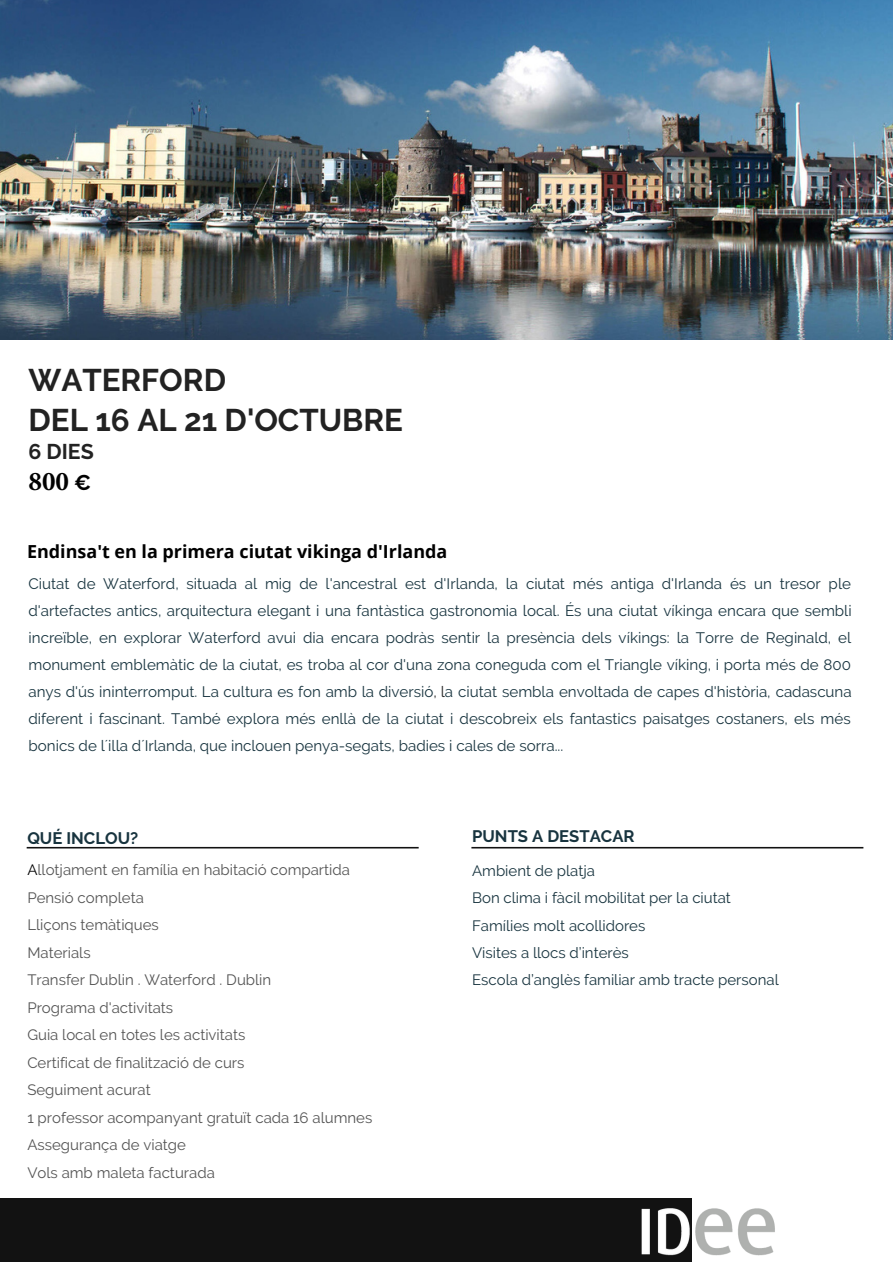
<style>
.page{position:relative;width:893px;height:1264px;background:#fff}
.page>*{position:absolute;margin:0;border:0;box-sizing:border-box;transform-origin:0 0}
.t1{font:700 31.2px/40.5px "Raleway";color:#222}
.t2{font:700 27px "Minion Pro";color:#000}
.t3{font:700 21.3px "Raleway";color:#222}
.t4{font:700 18px "Open Sans";color:#000}
.t5{font:700 16.65px "Raleway";color:#18343f}
.t6{font:15.15px/27px "Raleway";color:#18343f;text-align:justify}
.t7{font:15px/27.5px "Raleway";color:#545454}
.t8{font:15px/27.5px "Raleway";color:#18343f}
.s1{font-family:"Raleway";font-size:21.3px}
.s2{color:#222}
.s3{color:#000}
</style>
<div class="page">
<div style="left:0;top:1198px;width:691px;height:63px;background:#121212"></div>
<img style="left:0;top:0;width:892px;height:339px">
<img style="left:641px;top:1205px;width:134px;height:53px">
<svg style="left:471px;top:847px;width:392px;height:1px"></svg>
<svg style="left:27px;top:847px;width:391px;height:1px"></svg>
<h1 class="t1" style="left:29px;top:359px;width:376px">WATERFORD<br>DEL 16 AL 21 D'OCTUBRE</h1>
<h3 class="t3" style="left:29px;top:439px;width:67px">6 DIES</h3>
<h2 class="t2" style="left:29px;top:462px;width:64px">800 <span class="s1">€</span></h2>
<p class="t4" style="left:27px;top:539px;width:422px">Endinsa't en la primera ciutat vikinga d'Irlanda</p>
<p class="t6" style="left:29px;top:569px;width:824px">Ciutat de Waterford, situada al mig de l'ancestral est d'Irlanda, la ciutat més antiga d'Irlanda és un tresor ple d'artefactes antics, arquitectura elegant i una fantàstica gastronomia local. És una ciutat víkinga encara que sembli increïble, en explorar Waterford avui dia encara podràs sentir la presència dels víkings: la Torre de Reginald, el monument emblemàtic de la ciutat, es troba al cor d'una zona coneguda com el Triangle víking, i porta més de 800 anys d'ús ininterromput. La cultura es fon amb la diversió<span class="s2">, l</span>a ciutat sembla envoltada de capes d'història, cadascuna diferent i fascinant. També explora més enllà de la ciutat i descobreix els fantastics paisatges costaners, els més bonics de l´illa d´Irlanda, que inclouen penya-segats, badies i cales de sorra...</p>
<p class="t5" style="left:27px;top:828px;width:112px">QUÉ INCLOU?</p>
<p class="t7" style="left:27px;top:856px;width:346px"><span class="s3">A</span>llotjament en família en habitació compartida<br>Pensió completa<br>Lliçons temàtiques<br>Materials<br>Transfer Dublin . Waterford . Dublin<br>Programa d'activitats<br>Guia local en totes les activitats<br>Certificat de finalització de curs<br>Seguiment acurat<br>1 professor acompanyant gratuït cada 16 alumnes<br>Assegurança de viatge<br>Vols amb maleta facturada</p>
<p class="t5" style="left:472px;top:826px;width:164px">PUNTS A DESTACAR</p>
<p class="t8" style="left:472px;top:856px;width:308px">Ambient de platja<br>Bon clima i fàcil mobilitat per la ciutat<br>Famílies molt acollidores<br>Visites a llocs d’interès<br>Escola d’anglès familiar amb tracte personal</p>
</div>
